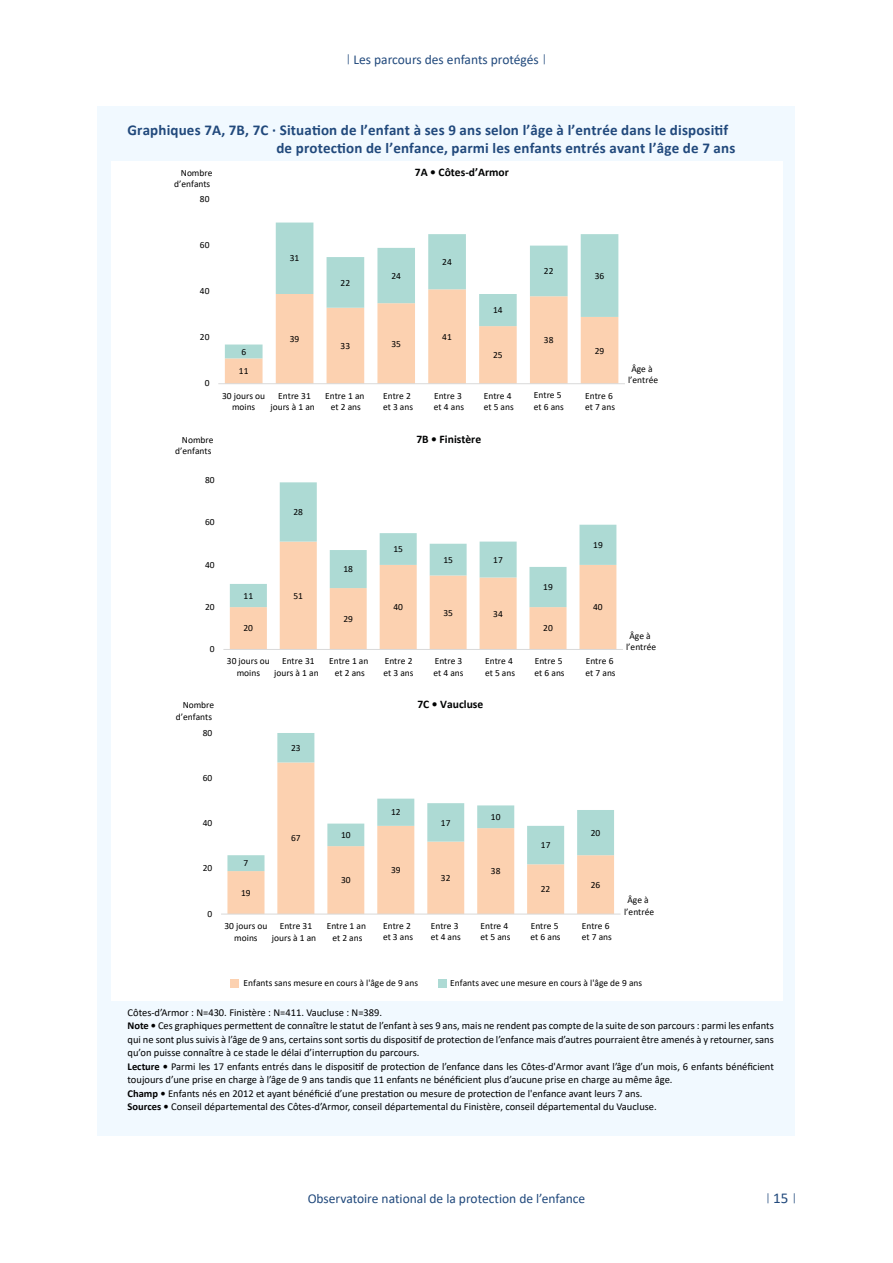
<style>
.page{position:relative;width:893px;height:1263px;background:#fff}
.page>*{position:absolute;margin:0;border:0;box-sizing:border-box;transform-origin:0 0}
.t1{font:700 15px/18px "Calibri";letter-spacing:.01em;color:#21497c}
.t2{font:13.5px "Calibri";color:#21497c}
.t3{font:700 11.55px "Calibri";color:#010202}
.t4{font:10.5px/13.5px "Calibri";color:#000}
.t5{font:10.5px "Calibri";color:#21497c}
.t6{font:9.45px/11.6px "Calibri";color:#000}
.s1{font-size:10.5px}
.s2{font-weight:700}
.s3{font-size:15px}
</style>
<div class="page">
<div style="left:98px;top:106px;width:697px;height:1029px;background:#f1f9ff"></div>
<div style="left:111px;top:162px;width:671px;height:264px;background:#fff"></div>
<svg style="left:225px;top:358px;width:393px;height:25px"></svg>
<svg style="left:225px;top:223px;width:393px;height:135px"></svg>
<hr style="left:218px;top:383px;width:407px;height:1px;background:#d9d9d9">
<div style="left:111px;top:421px;width:671px;height:284px;background:#fff"></div>
<svg style="left:230px;top:607px;width:386px;height:42px"></svg>
<svg style="left:230px;top:482px;width:386px;height:125px"></svg>
<hr style="left:223px;top:649px;width:400px;height:1px;background:#d9d9d9">
<div style="left:111px;top:689px;width:671px;height:311px;background:#fff"></div>
<svg style="left:227px;top:871px;width:387px;height:43px;fill:#fcd1b0"></svg>
<svg style="left:227px;top:733px;width:387px;height:138px"></svg>
<hr style="left:221px;top:914px;width:400px;height:1px;background:#d9d9d9">
<div style="left:438px;top:979px;width:9px;height:8px;background:#addad4"></div>
<div style="left:230px;top:979px;width:9px;height:8px;background:#fcd1b0"></div>
<p class="t2" style="left:346px;top:50px;width:203px"><span class="s1">│</span> Les parcours des enfants protégés <span class="s1">│</span></p>
<h1 class="t1" style="left:276px;top:120px;width:460px;text-indent:-149px">Graphiques 7A, 7B, 7C · Situation de l’enfant à ses 9 ans selon l’âge à l’entrée dans le dispositif de protection de l’enfance, parmi les enfants entrés avant l’âge de 7 ans</h1>
<p class="t6" style="left:174px;top:167px;width:40px;text-align:right">Nombre d’enfants</p>
<p class="t6" style="left:200px;top:193px;width:11px">80</p>
<p class="t3" style="left:415px;top:165px;width:96px">7A ï Côtes-d’Armor</p>
<p class="t6" style="left:200px;top:239px;width:11px">60</p>
<p class="t6" style="left:200px;top:285px;width:11px">40</p>
<p class="t6" style="left:200px;top:331px;width:11px">20</p>
<p class="t6" style="left:205px;top:377px;width:6px">0</p>
<p class="t6" style="left:290px;top:253px;width:11px">31</p>
<p class="t6" style="left:341px;top:277px;width:11px">22</p>
<p class="t6" style="left:391px;top:270px;width:11px">24</p>
<p class="t6" style="left:442px;top:256px;width:11px">24</p>
<p class="t6" style="left:493px;top:304px;width:11px">14</p>
<p class="t6" style="left:544px;top:265px;width:11px">22</p>
<p class="t6" style="left:595px;top:270px;width:11px">36</p>
<p class="t6" style="left:442px;top:331px;width:11px">41</p>
<p class="t6" style="left:290px;top:333px;width:11px">39</p>
<p class="t6" style="left:544px;top:334px;width:11px">38</p>
<p class="t6" style="left:341px;top:340px;width:11px">33</p>
<p class="t6" style="left:391px;top:338px;width:11px">35</p>
<p class="t6" style="left:241px;top:346px;width:6px">6</p>
<p class="t6" style="left:595px;top:345px;width:11px">29</p>
<p class="t6" style="left:493px;top:349px;width:11px">25</p>
<p class="t6" style="left:239px;top:365px;width:11px">11</p>
<p class="t6" style="left:222px;top:390px;width:44px;text-align:center">30 jours ou moins</p>
<p class="t6" style="left:270px;top:390px;width:46px;text-align:center">Entre 31 jours à 1 an</p>
<p class="t6" style="left:325px;top:390px;width:41px;text-align:center">Entre 1 an et 2 ans</p>
<p class="t6" style="left:383px;top:390px;width:32px">Entre 2 et 3 ans</p>
<p class="t6" style="left:434px;top:390px;width:32px">Entre 3 et 4 ans</p>
<p class="t6" style="left:484px;top:390px;width:32px">Entre 4 et 5 ans</p>
<p class="t6" style="left:534px;top:390px;width:32px">Entre 5 et 6 ans</p>
<p class="t6" style="left:585px;top:390px;width:32px">Entre 6 et 7 ans</p>
<p class="t6" style="left:175px;top:434px;width:40px;text-align:right">Nombre d’enfants</p>
<p class="t6" style="left:205px;top:474px;width:11px">80</p>
<p class="t3" style="left:416px;top:432px;width:66px">7B ï Finistère</p>
<p class="t6" style="left:205px;top:516px;width:11px">60</p>
<p class="t6" style="left:205px;top:559px;width:11px">40</p>
<p class="t6" style="left:205px;top:601px;width:11px">20</p>
<p class="t6" style="left:210px;top:643px;width:6px">0</p>
<p class="t6" style="left:176px;top:699px;width:40px;text-align:right">Nombre d’enfants</p>
<p class="t6" style="left:203px;top:727px;width:11px">80</p>
<p class="t6" style="left:203px;top:772px;width:11px">60</p>
<p class="t6" style="left:244px;top:590px;width:11px">11</p>
<p class="t6" style="left:243px;top:623px;width:11px">20</p>
<p class="t6" style="left:293px;top:506px;width:11px">28</p>
<p class="t6" style="left:293px;top:590px;width:11px">51</p>
<p class="t6" style="left:343px;top:563px;width:11px">18</p>
<p class="t6" style="left:343px;top:613px;width:11px">29</p>
<p class="t6" style="left:393px;top:543px;width:11px">15</p>
<p class="t6" style="left:393px;top:601px;width:11px">40</p>
<p class="t6" style="left:443px;top:554px;width:11px">15</p>
<p class="t6" style="left:493px;top:554px;width:11px">17</p>
<p class="t6" style="left:443px;top:607px;width:11px">35</p>
<p class="t6" style="left:493px;top:608px;width:11px">34</p>
<p class="t6" style="left:543px;top:581px;width:11px">19</p>
<p class="t6" style="left:543px;top:623px;width:11px">20</p>
<p class="t6" style="left:593px;top:539px;width:11px">19</p>
<p class="t6" style="left:593px;top:601px;width:11px">40</p>
<p class="t6" style="left:227px;top:655px;width:44px;text-align:center">30 jours ou moins</p>
<p class="t6" style="left:274px;top:655px;width:46px;text-align:center">Entre 31 jours à 1 an</p>
<p class="t6" style="left:329px;top:655px;width:41px;text-align:center">Entre 1 an et 2 ans</p>
<p class="t6" style="left:384px;top:655px;width:32px">Entre 2 et 3 ans</p>
<p class="t6" style="left:433px;top:655px;width:32px">Entre 3 et 4 ans</p>
<p class="t6" style="left:485px;top:655px;width:32px">Entre 4 et 5 ans</p>
<p class="t6" style="left:535px;top:655px;width:32px">Entre 5 et 6 ans</p>
<p class="t6" style="left:586px;top:655px;width:32px">Entre 6 et 7 ans</p>
<p class="t6" style="left:291px;top:742px;width:11px">23</p>
<p class="t3" style="left:417px;top:697px;width:67px">7C ï Vaucluse</p>
<p class="t6" style="left:628px;top:363px;width:32px;text-align:center">Âge à l’entrée</p>
<p class="t6" style="left:626px;top:630px;width:32px;text-align:center">Âge à l’entrée</p>
<p class="t6" style="left:203px;top:817px;width:11px">40</p>
<p class="t6" style="left:203px;top:863px;width:11px">20</p>
<p class="t6" style="left:207px;top:908px;width:6px">0</p>
<p class="t6" style="left:244px;top:857px;width:6px">7</p>
<p class="t6" style="left:241px;top:887px;width:11px">19</p>
<p class="t6" style="left:291px;top:833px;width:11px">67</p>
<p class="t6" style="left:341px;top:829px;width:11px">10</p>
<p class="t6" style="left:341px;top:874px;width:11px">30</p>
<p class="t6" style="left:391px;top:807px;width:11px">12</p>
<p class="t6" style="left:391px;top:864px;width:11px">39</p>
<p class="t6" style="left:441px;top:817px;width:11px">17</p>
<p class="t6" style="left:441px;top:872px;width:11px">32</p>
<p class="t6" style="left:491px;top:811px;width:11px">10</p>
<p class="t6" style="left:491px;top:865px;width:11px">38</p>
<p class="t6" style="left:541px;top:839px;width:11px">17</p>
<p class="t6" style="left:541px;top:883px;width:11px">22</p>
<p class="t6" style="left:591px;top:827px;width:11px">20</p>
<p class="t6" style="left:591px;top:879px;width:11px">26</p>
<p class="t6" style="left:224px;top:920px;width:44px;text-align:center">30 jours ou moins</p>
<p class="t6" style="left:272px;top:920px;width:46px;text-align:center">Entre 31 jours à 1 an</p>
<p class="t6" style="left:327px;top:920px;width:41px;text-align:center">Entre 1 an et 2 ans</p>
<p class="t6" style="left:383px;top:920px;width:32px">Entre 2 et 3 ans</p>
<p class="t6" style="left:431px;top:920px;width:32px">Entre 3 et 4 ans</p>
<p class="t6" style="left:480px;top:920px;width:32px">Entre 4 et 5 ans</p>
<p class="t6" style="left:531px;top:920px;width:32px">Entre 5 et 6 ans</p>
<p class="t6" style="left:582px;top:920px;width:32px">Entre 6 et 7 ans</p>
<p class="t6" style="left:624px;top:894px;width:32px;text-align:center">Âge à l’entrée</p>
<p class="t6" style="left:244px;top:977px;width:176px">Enfants sans mesure en cours à l'âge de 9 ans</p>
<p class="t6" style="left:450px;top:977px;width:193px">Enfants avec une mesure en cours à l'âge de 9 ans</p>
<p class="t4" style="left:128px;top:1005px;width:648px">Côtes-d’Armor : N=430. Finistère : N=411. Vaucluse : N=389.<br><span class="s2">Note •</span> Ces graphiques permettent de connaître le statut de l’enfant à ses 9 ans, mais ne rendent pas compte de la suite de son parcours : parmi les enfants qui ne sont plus suivis à l’âge de 9 ans, certains sont sortis du dispositif de protection de l’enfance mais d’autres pourraient être amenés à y retourner, sans qu’on puisse connaître à ce stade le délai d’interruption du parcours.<br><span class="s2">Lecture •</span> Parmi les 17 enfants entrés dans le dispositif de protection de l’enfance dans les Côtes-d'Armor avant l’âge d’un mois, 6 enfants bénéficient toujours d’une prise en charge à l’âge de 9 ans tandis que 11 enfants ne bénéficient plus d’aucune prise en charge au même âge.<br><span class="s2">Champ •</span> Enfants nés en 2012 et ayant bénéficié d’une prestation ou mesure de protection de l'enfance avant leurs 7 ans.<br><span class="s2">Sources •</span> Conseil départemental des Côtes-d’Armor, conseil départemental du Finistère, conseil départemental du Vaucluse.</p>
<p class="t2" style="left:308px;top:1189px;width:279px">Observatoire national de la protection de l’enfance</p>
<p class="t5" style="left:766px;top:1190px;width:33px">│ <span class="s3">15</span> │</p>
</div>
